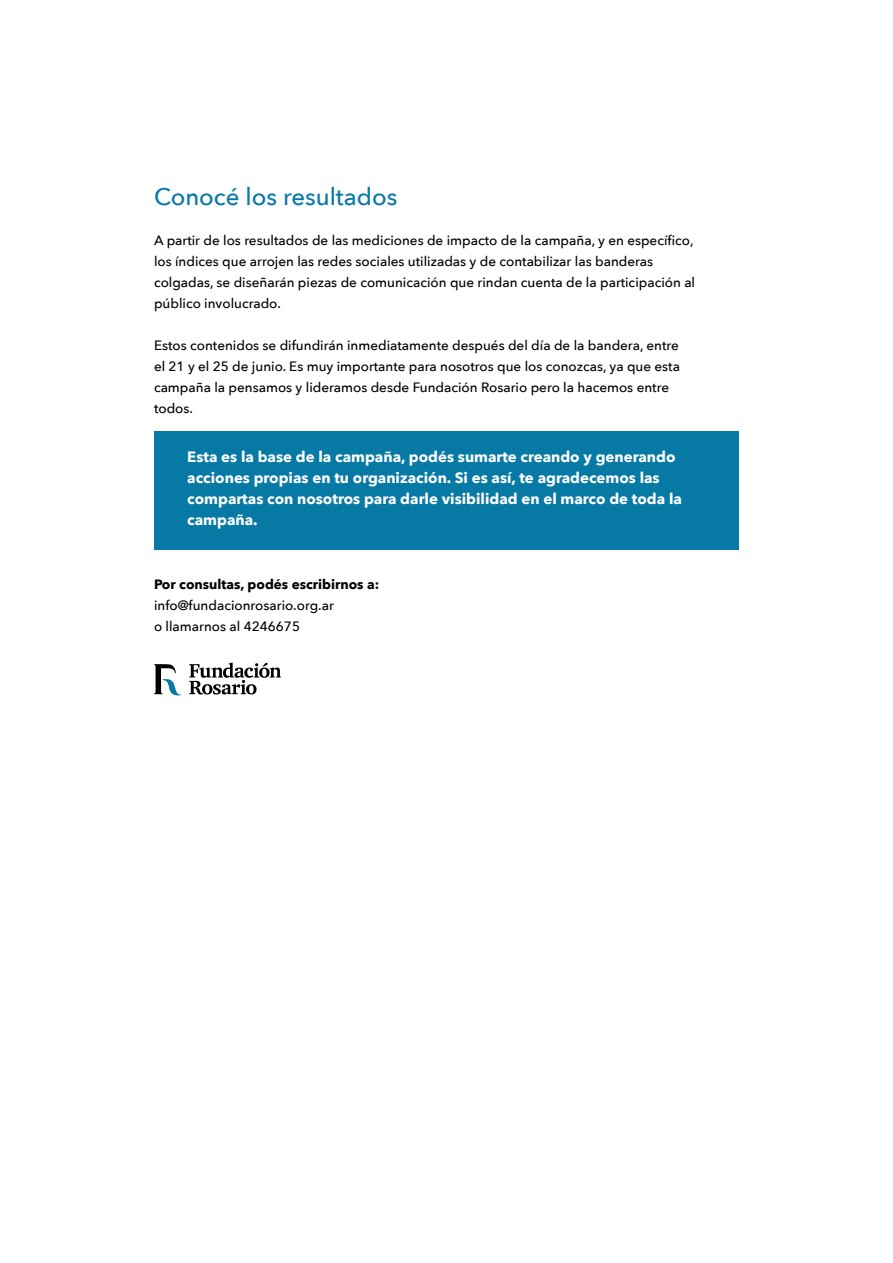
<style>
.page{position:relative;width:893px;height:1263px;background:#fff}
.page>*{position:absolute;margin:0;border:0;box-sizing:border-box;transform-origin:0 0}
.t1{font:500 24px "Avenir Next";color:#0679a5}
.t2{font:700 15px/21px "Avenir Next";color:#fff}
.t3{font:500 13.5px/21px "Avenir Next";color:#000}
.t4{font:700 13.5px "Avenir Next";color:#000}
</style>
<div class="page">
<div style="left:154px;top:432px;width:585px;height:118px;background:#0679a5"></div>
<svg style="left:154px;top:664px;width:27px;height:32px"></svg>
<svg style="left:189px;top:663px;width:92px;height:31px"></svg>
<h1 class="t1" style="left:154px;top:177px;width:245px">Conocé los resultados</h1>
<p class="t3" style="left:154px;top:230px;width:543px">A partir de los resultados de las mediciones de impacto de la campaña, y en específico, los índices que arrojen las redes sociales utilizadas y de contabilizar las banderas colgadas, se diseñarán piezas de comunicación que rindan cuenta de la participación al público involucrado.</p>
<p class="t3" style="left:154px;top:335px;width:528px">Estos contenidos se difundirán inmediatamente después del día de la bandera, entre el 21 y el 25 de junio. Es muy importante para nosotros que los conozcas, ya que esta campaña la pensamos y lideramos desde Fundación Rosario pero la hacemos entre todos.</p>
<p class="t2" style="left:187px;top:446px;width:496px">Esta es la base de la campaña, podés sumarte creando y generando acciones propias en tu organización. Si es así, te agradecemos las compartas con nosotros para darle visibilidad en el marco de toda la campaña.</p>
<p class="t4" style="left:154px;top:573px;width:227px">Por consultas, podés escribirnos a:</p>
<p class="t3" style="left:154px;top:594px;width:181px">info@fundacionrosario.org.ar o llamarnos al 4246675</p>
</div>
